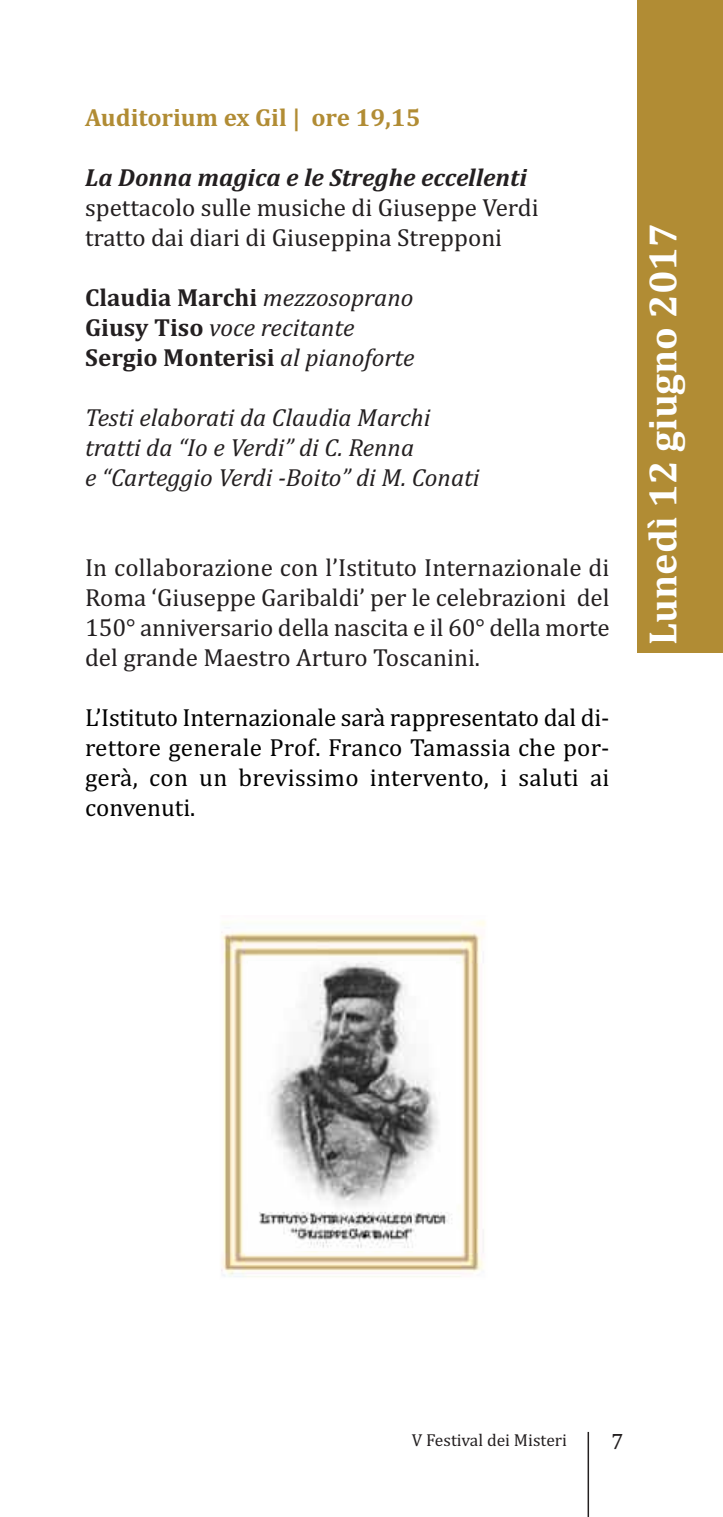
<style>
.page{position:relative;width:723px;height:1517px;background:#fff}
.page>*{position:absolute;margin:0;border:0;box-sizing:border-box;transform-origin:0 0}
.t1{font:700 40px "Cambria";color:#fff}
.t2{font:25px/30px "Cambria";color:#231f20}
.t3{font:25px/30px "Cambria";letter-spacing:.01em;color:#000;text-align:justify}
.t4{font:italic 25px/30px "Cambria";color:#231f20}
.t5{font:700 25px/30px "Cambria";color:#231f20}
.t6{font:italic 700 25px "Cambria";color:#231f20}
.t7{font:700 25px "Cambria";color:#b18c34}
.t8{font:22.5px "Cambria";color:#231f20}
.t9{font:17.5px "Cambria";color:#231f20}
.s1{font-weight:400;font-style:italic}
</style>
<div class="page">
<hr style="left:587px;top:1431px;width:2px;height:86px;background:#231f20">
<div style="left:638px;top:0;width:85px;height:652px;background:#b18c34"></div>
<img style="left:221px;top:920px;width:264px;height:357px">
<img style="left:248px;top:961px;width:207px;height:289px">
<p class="t7" style="left:85px;top:102px;width:337px">Auditorium ex Gil | ore 19,15</p>
<p class="t6" style="left:85px;top:162px;width:443px">La Donna magica e le Streghe eccellenti</p>
<p class="t2" style="left:85px;top:192px;width:455px">spettacolo sulle musiche di Giuseppe Verdi tratto dai diari di Giuseppina Strepponi</p>
<p class="t5" style="left:85px;top:282px;width:331px">Claudia Marchi <span class="s1">mezzosoprano<br></span>Giusy Tiso <span class="s1">voce recitante<br></span>Sergio Monterisi <span class="s1">al pianoforte</span></p>
<p class="t4" style="left:85px;top:402px;width:396px">Testi elaborati da Claudia Marchi tratti da “Io e Verdi” di C. Renna<br>e “Carteggio Verdi -Boito” di M. Conati</p>
<p class="t2" style="left:85px;top:552px;width:526px;text-align:justify">In collaborazione con l’Istituto Internazionale di Roma ‘Giuseppe Garibaldi’ per le celebrazioni del 150° anniversario della nascita e il 60° della morte del grande Maestro Arturo Toscanini.</p>
<p class="t3" style="left:85px;top:702px;width:526px">L’Istituto Internazionale sarà rappresentato dal di&shy;rettore generale Prof. Franco Tamassia che por&shy;gerà, con un brevissimo intervento, i saluti ai convenuti.</p>
<h1 class="t1" style="left:639px;top:644px;width:423px;rotate:-90deg">Lunedì 12 giugno 2017</h1>
<p class="t9" style="left:412px;top:1429px;width:157px">V Festival dei Misteri</p>
<p class="t8" style="left:611px;top:1428px;width:14px">7</p>
</div>
